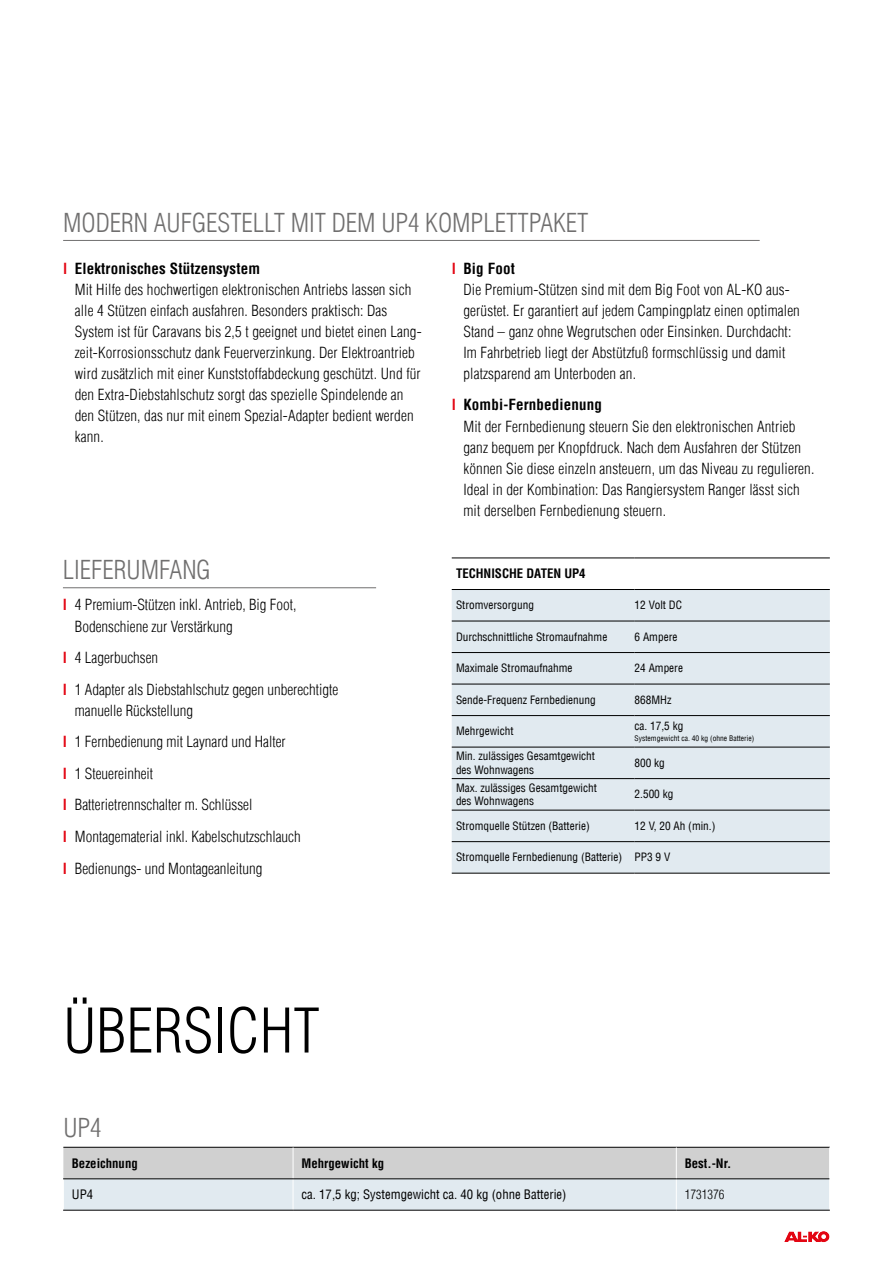
<style>
.page{position:relative;width:893px;height:1263px;background:#fff}
.page>*{position:absolute;margin:0;border:0;box-sizing:border-box;transform-origin:0 0}
.t1{font:300 condensed 60px "Helvetica Com";color:#000}
.t2{font:300 condensed 25.5px "Helvetica Com";color:#706f6f}
.t3{font:300 condensed 15px/21px "Helvetica Com";letter-spacing:.01em;color:#000}
.t4{font:700 condensed 12.75px "Helvetica Com";color:#000}
.t5{font:condensed 12.75px "Helvetica Com";color:#000}
.t6{font:300 condensed 12.75px "Helvetica Com";color:#000}
.t7{font:condensed 11.25px/13.5px "Helvetica Com";color:#000}
.t8{font:condensed 7.5px "Helvetica Com";color:#000}
.s1{font-weight:700;color:#e30613}
.s2{font-weight:700}
</style>
<div class="page">
<svg style="left:784px;top:1231px;width:45px;height:11px"></svg>
<div style="left:452px;top:590px;width:378px;height:283px;background:#e1eaf0"></div>
<hr style="left:452px;top:589px;width:183px;height:1px;background:#000">
<hr style="left:635px;top:589px;width:195px;height:1px;background:#000">
<hr style="left:452px;top:621px;width:183px;height:1px;background:#000">
<hr style="left:635px;top:621px;width:195px;height:1px;background:#000">
<hr style="left:452px;top:652px;width:183px;height:1px;background:#000">
<hr style="left:635px;top:652px;width:195px;height:1px;background:#000">
<hr style="left:452px;top:684px;width:183px;height:1px;background:#000">
<hr style="left:635px;top:684px;width:195px;height:1px;background:#000">
<hr style="left:452px;top:715px;width:183px;height:1px;background:#000">
<hr style="left:635px;top:715px;width:195px;height:1px;background:#000">
<hr style="left:452px;top:747px;width:183px;height:1px;background:#000">
<hr style="left:635px;top:747px;width:195px;height:1px;background:#000">
<hr style="left:452px;top:778px;width:183px;height:1px;background:#000">
<hr style="left:635px;top:778px;width:195px;height:1px;background:#000">
<hr style="left:452px;top:810px;width:183px;height:1px;background:#000">
<hr style="left:635px;top:810px;width:195px;height:1px;background:#000">
<hr style="left:452px;top:841px;width:183px;height:1px;background:#000">
<hr style="left:635px;top:841px;width:195px;height:1px;background:#000">
<hr style="left:452px;top:873px;width:183px;height:1px;background:#000">
<hr style="left:635px;top:873px;width:195px;height:1px;background:#000">
<hr style="left:452px;top:558px;width:183px;height:1px;background:#000">
<hr style="left:635px;top:558px;width:195px;height:1px;background:#000">
<hr style="left:63px;top:587px;width:313px;height:1px;background:#706f6f">
<hr style="left:63px;top:240px;width:697px;height:1px;background:#706f6f">
<svg style="left:63px;top:1148px;width:766px;height:62px;background:#d6dadd"></svg>
<hr style="left:63px;top:1147px;width:230px;height:1px;background:#000">
<hr style="left:293px;top:1147px;width:383px;height:1px;background:#000">
<hr style="left:676px;top:1147px;width:154px;height:1px;background:#000">
<hr style="left:293px;top:1147px;width:1px;height:31px;background:#fff">
<hr style="left:676px;top:1147px;width:1px;height:31px;background:#fff">
<hr style="left:829px;top:1147px;width:1px;height:32px;background:#fff">
<hr style="left:293px;top:1179px;width:1px;height:31px;background:#fff">
<hr style="left:676px;top:1179px;width:1px;height:31px;background:#fff">
<hr style="left:63px;top:1179px;width:1px;height:31px;background:#fff">
<hr style="left:63px;top:1178px;width:230px;height:1px;background:#000">
<hr style="left:293px;top:1178px;width:383px;height:1px;background:#000">
<hr style="left:676px;top:1178px;width:153px;height:1px;background:#000">
<hr style="left:63px;top:1210px;width:230px;height:1px;background:#000">
<hr style="left:293px;top:1210px;width:383px;height:1px;background:#000">
<hr style="left:676px;top:1210px;width:154px;height:1px;background:#000">
<h2 class="t2" style="left:63px;top:206px;width:527px">MODERN AUFGESTELLT MIT DEM UP4 KOMPLETTPAKET</h2>
<p class="t3" style="left:75px;top:258px;width:348px;text-indent:-12px"><span class="s1">l</span> <span class="s2">Elektronisches Stützensystem<br></span>Mit Hilfe des hochwertigen elektronischen Antriebs lassen sich alle 4 Stützen einfach ausfahren. Besonders praktisch: Das System ist für Caravans bis 2,5 t geeignet und bietet einen Lang&shy;zeit-Korrosionsschutz dank Feuerverzinkung. Der Elektroantrieb wird zusätzlich mit einer Kunststoffabdeckung geschützt. Und für den Extra-Diebstahlschutz sorgt das spezielle Spindelende an den Stützen, das nur mit einem Spezial-Adapter bedient werden kann.</p>
<p class="t3" style="left:463px;top:258px;width:338px;text-indent:-12px"><span class="s1">l</span> <span class="s2">Big Foot<br></span>Die Premium-Stützen sind mit dem Big Foot von AL-KO aus&shy;gerüstet. Er garantiert auf jedem Campingplatz einen optimalen Stand – ganz ohne Wegrutschen oder Einsinken. Durchdacht:<br>Im Fahrbetrieb liegt der Abstützfuß formschlüssig und damit platzsparend am Unterboden an.</p>
<p class="t3" style="left:463px;top:394px;width:352px;text-indent:-12px"><span class="s1">l</span> <span class="s2">Kombi-Fernbedienung<br></span>Mit der Fernbedienung steuern Sie den elektronischen Antrieb ganz bequem per Knopfdruck. Nach dem Ausfahren der Stützen können Sie diese einzeln ansteuern, um das Niveau zu regulieren.<br>Ideal in der Kombination: Das Rangiersystem Ranger lässt sich mit derselben Fernbedienung steuern.</p>
<h2 class="t2" style="left:63px;top:553px;width:149px">LIEFERUMFANG</h2>
<p class="t3" style="left:75px;top:594px;width:223px;text-indent:-12px"><span class="s1">l</span> 4 Premium-Stützen inkl. Antrieb, Big Foot,<br>Bodenschiene zur Verstärkung</p>
<p class="t3" style="left:63px;top:642px;width:277px;line-height:31.7px"><span class="s1">l</span> 4 Lagerbuchsen<br><span class="s1">l</span> 1 Adapter als Diebstahlschutz gegen unberechtigte</p>
<p class="t3" style="left:63px;top:694px;width:239px;line-height:31.5px;text-indent:12px">manuelle Rückstellung<br><span class="s1">l</span> 1 Fernbedienung mit Laynard und Halter<br><span class="s1">l</span> 1 Steuereinheit<br><span class="s1">l</span> Batterietrennschalter m. Schlüssel<br><span class="s1">l</span> Montagematerial inkl. Kabelschutzschlauch <span class="s1">l</span> Bedienungs- und Montageanleitung</p>
<h1 class="t1" style="left:63px;top:993px;width:258px">ÜBERSICHT</h1>
<p class="t4" style="left:456px;top:565px;width:131px">TECHNISCHE DATEN UP4</p>
<p class="t7" style="left:456px;top:598px;width:80px">Stromversorgung</p>
<p class="t7" style="left:635px;top:598px;width:49px">12 Volt DC</p>
<p class="t7" style="left:456px;top:630px;width:153px">Durchschnittliche Stromaufnahme</p>
<p class="t7" style="left:635px;top:630px;width:44px">6 Ampere</p>
<p class="t7" style="left:456px;top:661px;width:118px">Maximale Stromaufnahme</p>
<p class="t7" style="left:635px;top:661px;width:50px">24 Ampere</p>
<p class="t7" style="left:456px;top:693px;width:141px">Sende-Frequenz Fernbedienung</p>
<p class="t7" style="left:635px;top:693px;width:38px">868MHz</p>
<p class="t7" style="left:456px;top:724px;width:59px">Mehrgewicht</p>
<p class="t7" style="left:635px;top:719px;width:50px">ca. 17,5 kg</p>
<p class="t8" style="left:635px;top:733px;width:121px">Systemgewicht ca. 40 kg (ohne Batterie)</p>
<p class="t7" style="left:456px;top:749px;width:141px">Min. zulässiges Gesamtgewicht des Wohnwagens</p>
<p class="t7" style="left:635px;top:756px;width:32px">800 kg</p>
<p class="t7" style="left:456px;top:781px;width:142px">Max. zulässiges Gesamtgewicht des Wohnwagens</p>
<p class="t7" style="left:635px;top:787px;width:40px">2.500 kg</p>
<p class="t7" style="left:456px;top:819px;width:135px">Stromquelle Stützen (Batterie)</p>
<p class="t7" style="left:635px;top:819px;width:82px">12 V, 20 Ah (min.)</p>
<p class="t7" style="left:456px;top:850px;width:216px">Stromquelle Fernbedienung (Batterie) PP3 9 V</p>
<h2 class="t2" style="left:63px;top:1111px;width:40px">UP4</h2>
<p class="t4" style="left:72px;top:1154px;width:67px">Bezeichnung</p>
<p class="t4" style="left:302px;top:1154px;width:84px">Mehrgewicht kg</p>
<p class="t4" style="left:685px;top:1154px;width:48px">Best.-Nr.</p>
<p class="t5" style="left:72px;top:1186px;width:23px">UP4</p>
<p class="t5" style="left:302px;top:1186px;width:266px">ca. 17,5 kg; Systemgewicht ca. 40 kg (ohne Batterie)</p>
<p class="t6" style="left:685px;top:1186px;width:41px">1731376</p>
</div>
